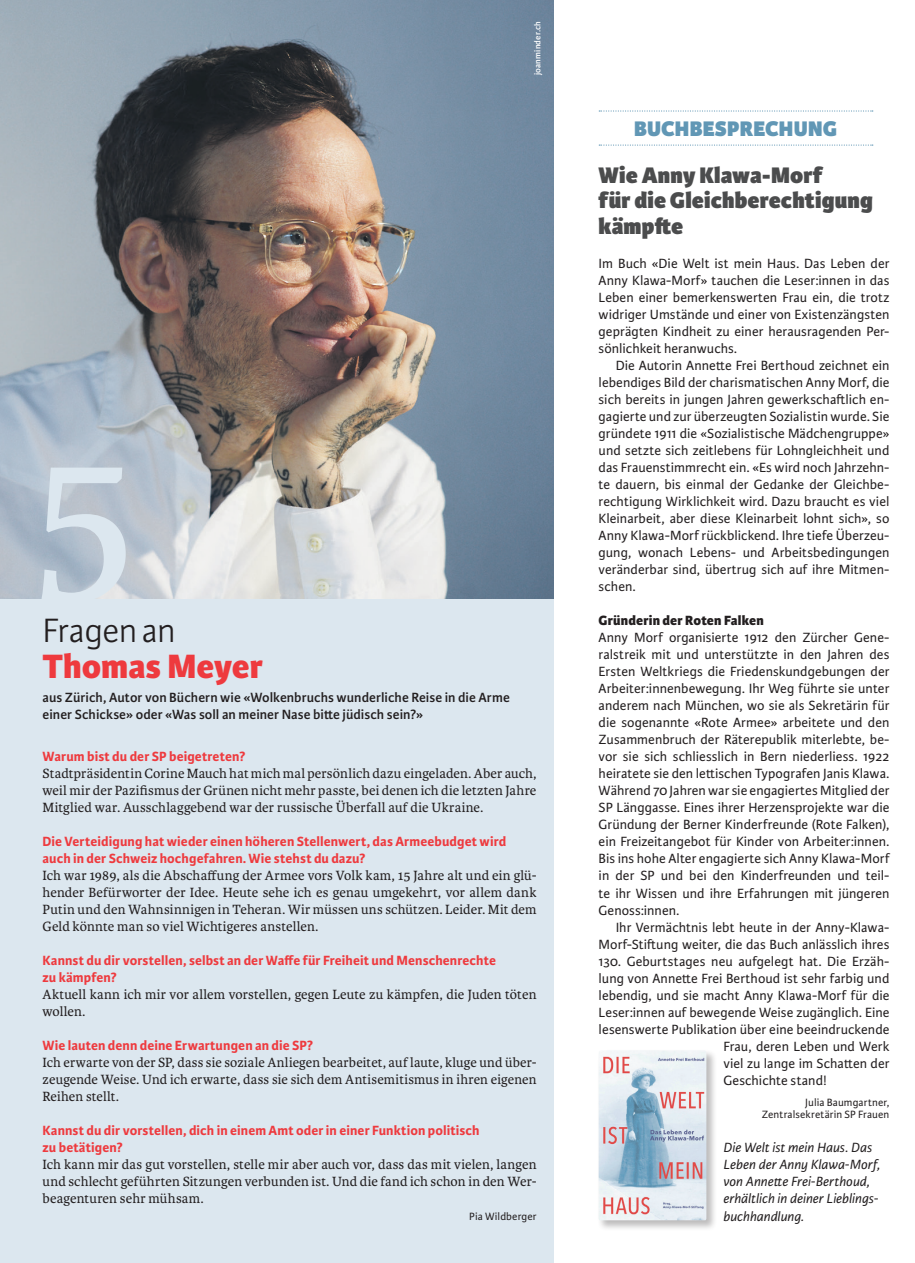
<style>
.page{position:relative;width:915px;height:1263px;background:#fff}
.page>*{position:absolute;margin:0;border:0;box-sizing:border-box;transform-origin:0 0}
.t1{font:216px "Karmina";color:#dce7ef}
.t2{font:800 36px "Karmina Sans";color:#ee3a3e}
.t3{font:300 36px "Karmina Sans";letter-spacing:-.01em;color:#231f20}
.t4{font:800 24px/25.5px "Karmina Sans";letter-spacing:.005em;color:#4b4c4d}
.t5{font:800 22.5px "Karmina Sans";letter-spacing:.005em;color:#6197b5}
.t6{font:14.25px/17px "Karmina Sans";letter-spacing:.005em;color:#231f20;text-align:justify}
.t7{font:14.25px/17px "Karmina";letter-spacing:.01em;color:#231f20;text-align:justify}
.t8{font:700 14.25px/17px "Karmina Sans";letter-spacing:.01em;color:#ee3a3e}
.t9{font:600 14.25px/17px "Karmina Sans";letter-spacing:.005em;color:#231f20}
.t10{font:italic 14.25px/17px "Karmina Sans";letter-spacing:.005em;color:#231f20}
.t11{font:800 14.25px "Karmina Sans";letter-spacing:.015em;color:#231f20}
.t12{font:11.25px/12.8px "Karmina Sans";letter-spacing:.01em;color:#231f20;text-align:right}
.t13{font:600 9px "Karmina Sans";letter-spacing:.02em;color:#fff}
</style>
<div class="page">
<div style="left:0;top:0;width:553px;height:1263px;background:#dce7ef"></div>
<img style="left:0;top:0;width:553px;height:599px">
<svg style="left:599px;top:110px;width:273px;height:2px"></svg>
<svg style="left:599px;top:145px;width:273px;height:1px"></svg>
<div style="left:597px;top:1049px;width:120px;height:182px;background:#231f20;opacity:.3"></div>
<img style="left:598px;top:1050px;width:108px;height:170px">
<p class="t13" style="left:532px;top:75px;width:55px;rotate:-90deg">joanminder.ch</p>
<h1 class="t1" style="left:33px;top:410px;width:106px">5</h1>
<h2 class="t3" style="left:43px;top:611px;width:135px">Fragenan</h2>
<h2 class="t2" style="left:43px;top:645px;width:222px">Thomas Meyer</h2>
<p class="t9" style="left:43px;top:689px;width:468px">aus Zürich, Autor von Büchern wie «Wolkenbruchs wunderliche Reise in die Arme einer Schickse» oder «Was soll an meiner Nase bitte jüdisch sein?»</p>
<p class="t8" style="left:43px;top:748px;width:204px">Warum bist du der SP beigetreten?</p>
<p class="t7" style="left:43px;top:765px;width:495px">Stadtpräsidentin Corine Mauch hat mich mal persönlich dazu eingeladen. Aber auch, weil mir der Pazifismus der Grünen nicht mehr passte, bei denen ich die letzten Jahre Mitglied war. Ausschlaggebend war der russische Überfall auf die Ukraine.</p>
<p class="t8" style="left:43px;top:833px;width:465px">Die Verteidigung hat wieder einen höheren Stellenwert, das Armeebudget wird auch in der Schweiz hochgefahren. Wie stehst du dazu?</p>
<p class="t7" style="left:43px;top:867px;width:495px">Ich war 1989, als die Abschaffung der Armee vors Volk kam, 15 Jahre alt und ein glü&shy;hender Befürworter der Idee. Heute sehe ich es genau umgekehrt, vor allem dank Putin und den Wahnsinnigen in Teheran. Wir müssen uns schützen. Leider. Mit dem Geld könnte man so viel Wichtigeres anstellen.</p>
<p class="t8" style="left:43px;top:952px;width:455px">Kannst du dir vorstellen, selbst an der Waffe für Freiheit und Menschenrechte zu kämpfen?</p>
<p class="t7" style="left:43px;top:986px;width:495px">Aktuell kann ich mir vor allem vorstellen, gegen Leute zu kämpfen, die Juden töten wollen.</p>
<p class="t8" style="left:43px;top:1037px;width:272px">Wie lauten denn deine Erwartungen an die SP?</p>
<p class="t7" style="left:43px;top:1054px;width:495px">Ich erwarte von der SP, dass sie soziale Anliegen bearbeitet, auf laute, kluge und über&shy;zeugende Weise. Und ich erwarte, dass sie sich dem Antisemitismus in ihren eigenen Reihen stellt.</p>
<p class="t8" style="left:43px;top:1122px;width:438px">Kannst du dir vorstellen, dich in einem Amt oder in einer Funktion politisch zu betätigen?</p>
<p class="t7" style="left:43px;top:1156px;width:495px">Ich kann mir das gut vorstellen, stelle mir aber auch vor, dass das mit vielen, langen und schlecht geführten Sitzungen verbunden ist. Und die fand ich schon in den Wer&shy;beagenturen sehr mühsam.</p>
<p class="t12" style="left:469px;top:1211px;width:69px">Pia Wildberger</p>
<h3 class="t5" style="left:633px;top:115px;width:204px">BUCHBESPRECHUNG</h3>
<h3 class="t4" style="left:598px;top:163px;width:276px">Wie Anny Klawa-Morf<br>für die Gleichberechtigung kämpfte</h3>
<p class="t6" style="left:598px;top:255px;width:292px">Im Buch «Die Welt ist mein Haus. Das Leben der Anny Klawa-Morf» tauchen die Leser:innen in das Leben einer bemerkenswerten Frau ein, die trotz widriger Umstände und einer von Existenzängsten geprägten Kindheit zu einer herausragenden Per&shy;sönlichkeit heranwuchs.</p>
<p class="t6" style="left:598px;top:357px;width:292px;text-indent:17px">Die Autorin Annette Frei Berthoud zeichnet ein lebendiges Bild der charismatischen Anny Morf, die sich bereits in jungen Jahren gewerkschaftlich en&shy;gagierte und zur überzeugten Sozialistin wurde. Sie gründete 1911 die «Sozialistische Mädchengruppe» und setzte sich zeitlebens für Lohngleichheit und das Frauenstimmrecht ein. «Es wird noch Jahrzehn&shy;te dauern, bis einmal der Gedanke der Gleichbe&shy;rechtigung Wirklichkeit wird. Dazu braucht es viel Kleinarbeit, aber diese Kleinarbeit lohnt sich», so Anny Klawa-Morf rückblickend. Ihre tiefe Überzeu&shy;gung, wonach Lebens- und Arbeitsbedingungen veränderbar sind, übertrug sich auf ihre Mitmen&shy;schen.</p>
<p class="t11" style="left:598px;top:612px;width:167px">Gründerin der Roten Falken</p>
<p class="t6" style="left:598px;top:629px;width:292px">Anny Morf organisierte 1912 den Zürcher Gene&shy;ralstreik mit und unterstützte in den Jahren des Ersten Weltkriegs die Friedenskundgebungen der Arbeiter:innenbewegung. Ihr Weg führte sie unter anderem nach München, wo sie als Sekretärin für die sogenannte «Rote Armee» arbeitete und den Zusammenbruch der Räterepublik miterlebte, be&shy;vor sie sich schliesslich in Bern niederliess. 1922 heiratete sie den lettischen Typografen Janis Klawa.<br>Während 70 Jahren war sie engagiertes Mitglied der SP Länggasse. Eines ihrer Herzensprojekte war die Gründung der Berner Kinderfreunde (Rote Falken), ein Freizeitangebot für Kinder von Arbeiter:innen.<br>Bis ins hohe Alter engagierte sich Anny Klawa-Morf in der SP und bei den Kinderfreunden und teil&shy;te ihr Wissen und ihre Erfahrungen mit jüngeren Genoss:innen.</p>
<p class="t6" style="left:615px;top:919px;width:275px">Ihr Vermächtnis lebt heute in der Anny-Klawa-</p>
<p class="t6" style="left:598px;top:936px;width:292px">Morf-Stiftung weiter, die das Buch anlässlich ihres</p>
<p class="t6" style="left:598px;top:953px;width:292px">130. Geburtstages neu aufgelegt hat. Die Erzäh-</p>
<p class="t6" style="left:598px;top:970px;width:292px">lung von Annette Frei Berthoud ist sehr farbig und</p>
<p class="t6" style="left:598px;top:987px;width:292px">lebendig, und sie macht Anny Klawa-Morf für die</p>
<p class="t6" style="left:598px;top:1004px;width:292px">Leser:innen auf bewegende Weise zugänglich. Eine</p>
<p class="t6" style="left:598px;top:1021px;width:292px">lesenswerte Publikation über eine beeindruckende</p>
<p class="t6" style="left:723px;top:1038px;width:167px">Frau, deren Leben und Werk</p>
<p class="t6" style="left:723px;top:1055px;width:167px">viel zu lange im Schatten der</p>
<p class="t6" style="left:723px;top:1072px;width:105px">Geschichte stand!</p>
<p class="t12" style="left:761px;top:1096px;width:129px">Julia Baumgartner,<br>Zentralsekretärin SP Frauen</p>
<p class="t10" style="left:723px;top:1140px;width:158px">Die Welt ist mein Haus. Das<br>Leben der Anny Klawa-Morf, von Annette Frei-Berthoud, erhältlich in deiner Lieblings&shy;buchhandlung.</p>
</div>
